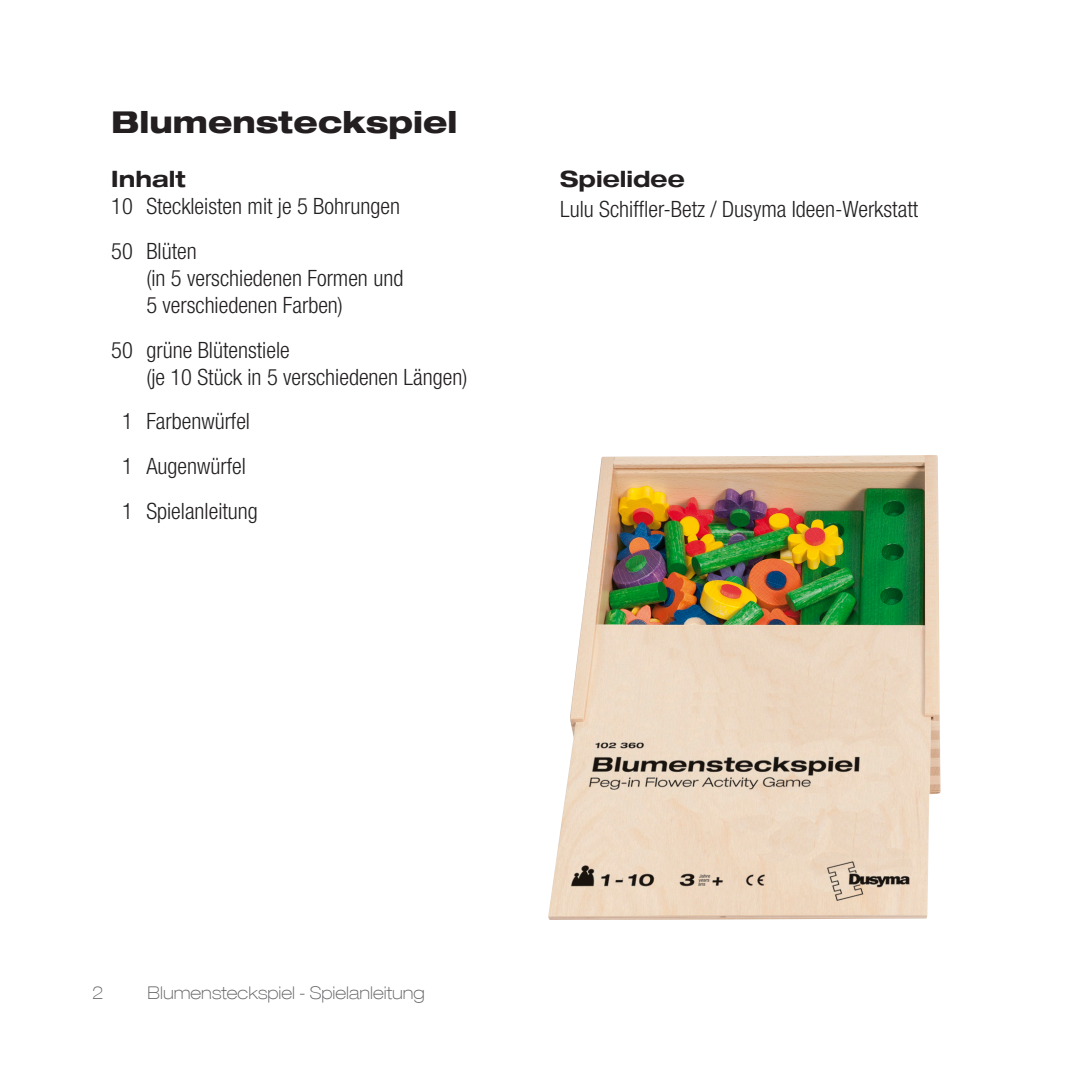
<style>
.page{position:relative;width:1092px;height:1092px;background:#fff}
.page>*{position:absolute;margin:0;border:0;box-sizing:border-box;transform-origin:0 0}
.t1{font:800 expanded 30px "Helvetica Neue LT Com";color:#231f20}
.t2{font:300 condensed 22.5px/44.8px "Helvetica Neue LT Com";color:#231f20}
.t3{font:700 expanded 22.5px "Helvetica Neue LT Com";color:#231f20}
.t4{font:100 expanded 17.5px "Helvetica Neue LT Com";color:#636366}
</style>
<div class="page">
<img style="left:548px;top:455px;width:392px;height:464px">
<h1 class="t1" style="left:111px;top:103px;width:347px">Blumensteckspiel</h1>
<p class="t3" style="left:111px;top:164px;width:76px">Inhalt</p>
<p class="t2" style="left:111px;top:184px;width:290px">10 Steckleisten mit je 5 Bohrungen<br>50 Blüten</p>
<p class="t2" style="left:146px;top:264px;width:258px;line-height:27px">(in 5 verschiedenen Formen und<br>5 verschiedenen Farben)</p>
<p class="t2" style="left:146px;top:336px;width:322px;line-height:27px;text-indent:-35px">50 grüne Blütenstiele<br>(je 10 Stück in 5 verschiedenen Längen)</p>
<p class="t2" style="left:122px;top:399px;width:137px">1 Farbenwürfel<br>1 Augenwürfel<br>1 Spielanleitung</p>
<p class="t3" style="left:560px;top:164px;width:126px">Spielidee</p>
<p class="t2" style="left:560px;top:187px;width:359px">Lulu Schiffler-Betz / Dusyma Ideen-Werkstatt</p>
<p class="t4" style="left:92px;top:982px;width:13px">2</p>
<p class="t4" style="left:147px;top:982px;width:279px">Blumensteckspiel - Spielanleitung</p>
</div>
